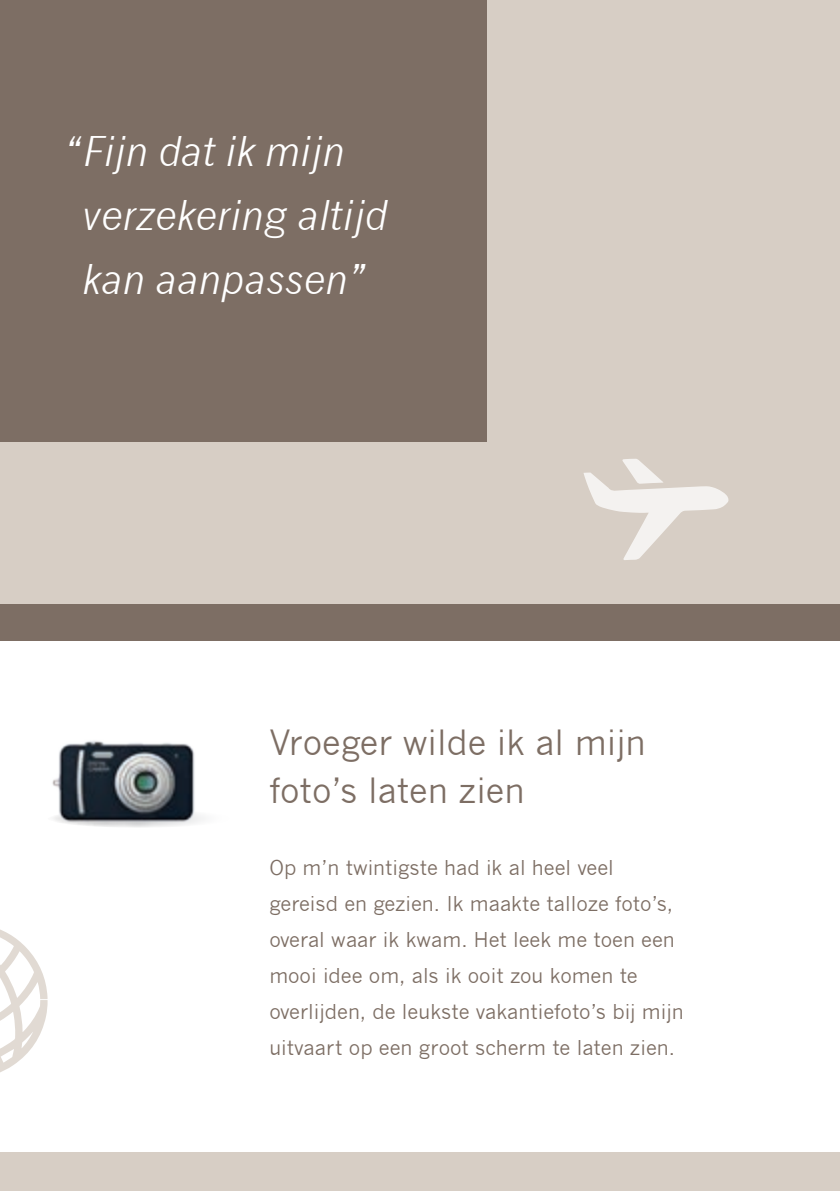
<style>
.page{position:relative;width:840px;height:1191px;background:#fff}
.page>*{position:absolute;margin:0;border:0;box-sizing:border-box;transform-origin:0 0}
.t1{font:italic 40px/64px "News Gothic";color:#fff}
.t2{font:34px/48px "News Gothic";color:#7d6e64}
.t3{font:20px/36px "News Gothic";color:#7d6e64}
</style>
<div class="page">
<div style="left:0;top:0;width:839px;height:629px;background:#d7cec5"></div>
<div style="left:0;top:0;width:486px;height:568px;background:#7d6e64"></div>
<div style="left:0;top:442px;width:839px;height:199px;background:#d7cec5"></div>
<div style="left:0;top:1152px;width:839px;height:39px;background:#d7cec5"></div>
<div style="left:0;top:603px;width:839px;height:37px;background:#7d6e64"></div>
<img style="left:52px;top:741px;width:150px;height:86px">
<svg style="left:583px;top:459px;width:145px;height:101px"></svg>
<svg style="left:0;top:929px;width:48px;height:144px"></svg>
<h1 class="t1" style="left:82px;top:119px;width:306px;text-indent:-19px">“Fijn dat ik mijn verzekering altijd kan aanpassen”</h1>
<h2 class="t2" style="left:269px;top:719px;width:377px">Vroeger wilde ik al mijn foto’s laten zien</h2>
<p class="t3" style="left:269px;top:850px;width:415px">Op m’n twintigste had ik al heel veel gereisd en gezien. Ik maakte talloze foto’s, overal waar ik kwam. Het leek me toen een mooi idee om, als ik ooit zou komen te overlijden, de leukste vakantiefoto’s bij mijn uitvaart op een groot scherm te laten zien.</p>
</div>
